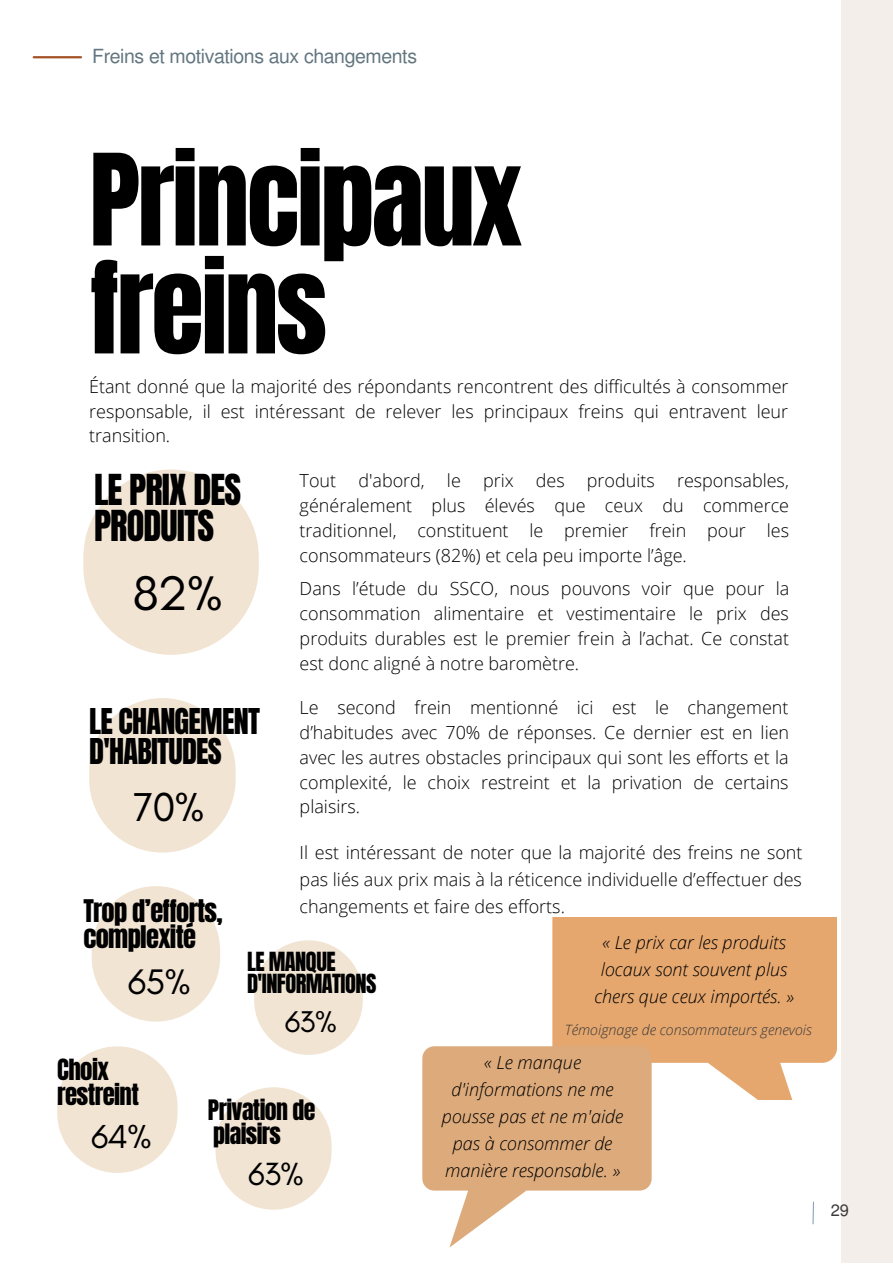
<style>
.page{position:relative;width:893px;height:1264px;background:#fff}
.page>*{position:absolute;margin:0;border:0;box-sizing:border-box;transform-origin:0 0}
.t1{font:107.85px/107.9px "Anton";letter-spacing:-.025em;color:#000}
.t2{font:49.5px "Glacial Indifference";color:#000}
.t3{font:41.25px "Glacial Indifference";color:#000}
.t4{font:36.3px/35.8px "Anton";letter-spacing:-.025em;color:#000}
.t5{font:36.15px "Glacial Indifference";color:#000}
.t6{font:33.9px "Glacial Indifference";color:#000}
.t7{font:32.7px "Glacial Indifference";color:#000}
.t8{font:30.6px "Glacial Indifference";color:#000}
.t9{font:30.3px "Anton";letter-spacing:-.025em;color:#000}
.t10{font:26.55px/26.2px "Anton";letter-spacing:-.025em;color:#000}
.t11{font:24.9px "Anton";letter-spacing:-.025em;color:#000}
.t12{font:24px "Anton";letter-spacing:-.025em;color:#000}
.t13{font:22.35px/22.2px "Anton";letter-spacing:-.025em;color:#000}
.t14{font:19.5px "Mukti";letter-spacing:-.02em;color:#637680}
.t15{font:300 18px/24.8px "Open Sans";color:#000;text-align:justify}
.t16{font:italic 300 18px/27px "Open Sans";color:#000;text-align:center}
.t17{font:16.5px "Mukti";color:#3b3939}
.t18{font:italic 300 14.25px "Open Sans";color:#3b3939}
</style>
<div class="page">
<div style="left:841px;top:0;width:51px;height:1262px;background:#f3eeea"></div>
<svg style="left:812px;top:1201px;width:2px;height:24px"></svg>
<hr style="left:34px;top:56px;width:47px;height:2px;background:#a25126">
<div style="left:83px;top:469px;width:176px;height:186px;background:#f1e4d3;border-radius:88px"></div>
<div style="left:89px;top:698px;width:147px;height:154px;background:#f1e4d3;border-radius:73px"></div>
<div style="left:254px;top:940px;width:109px;height:114px;background:#f1e4d3;border-radius:54px"></div>
<div style="left:92px;top:886px;width:128px;height:135px;background:#f1e4d3;border-radius:64px"></div>
<div style="left:215px;top:1087px;width:116px;height:122px;background:#f1e4d3;border-radius:58px"></div>
<div style="left:57px;top:1046px;width:120px;height:126px;background:#f1e4d3;border-radius:60px"></div>
<svg style="left:552px;top:918px;width:284px;height:181px;background:#e7b07d"></svg>
<svg style="left:422px;top:1046px;width:229px;height:201px;fill:#ddaa7b"></svg>
<p class="t14" style="left:92px;top:43px;width:326px">Freins et motivations aux changements</p>
<p class="t1" style="left:89px;top:148px;width:434px">Principaux freins</p>
<p class="t15" style="left:89px;top:373px;width:700px">Étant donné que la majorité des répondants rencontrent des difficultés à consommer responsable, il est intéressant de relever les principaux freins qui entravent leur transition.</p>
<p class="t4" style="left:94px;top:472px;width:148px">LE PRIX DES<br>PRODUITS</p>
<p class="t2" style="left:133px;top:563px;width:92px">82%</p>
<p class="t9" style="left:89px;top:699px;width:172px">LE CHANGEMENT</p>
<p class="t9" style="left:89px;top:729px;width:134px">D'HABITUDES</p>
<p class="t3" style="left:133px;top:781px;width:73px">70%</p>
<p class="t15" style="left:299px;top:467px;width:491px">Tout d'abord, le prix des produits responsables, généralement plus élevés que ceux du commerce traditionnel, constituent le premier frein pour les consommateurs (82%) et cela peu importe l’âge.</p>
<p class="t15" style="left:299px;top:575px;width:491px">Dans l’étude du SSCO, nous pouvons voir que pour la consommation alimentaire et vestimentaire le prix des produits durables est le premier frein à l’achat. Ce constat est donc aligné à notre baromètre.</p>
<p class="t15" style="left:299px;top:695px;width:491px">Le second frein mentionné ici est le changement d’habitudes avec 70% de réponses. Ce dernier est en lien avec les autres obstacles principaux qui sont les efforts et la complexité, le choix restreint et la privation de certains plaisirs.</p>
<p class="t10" style="left:83px;top:898px;width:141px">Trop d’efforts, complexité</p>
<p class="t5" style="left:128px;top:959px;width:64px">65%</p>
<p class="t15" style="left:299px;top:838px;width:504px;line-height:27px">Il est intéressant de noter que la majorité des freins ne sont pas liés aux prix mais à la réticence individuelle d’effectuer des changements et faire des efforts.</p>
<p class="t13" style="left:247px;top:950px;width:131px">LE MANQUE<br>D'INFORMATIONS</p>
<p class="t8" style="left:285px;top:1002px;width:54px">63%</p>
<p class="t16" style="left:594px;top:928px;width:201px">« Le prix car les produits locaux sont souvent plus chers que ceux importés. »</p>
<p class="t18" style="left:564px;top:1019px;width:248px">Témoignage de consommateurs genevois</p>
<p class="t11" style="left:57px;top:1051px;width:53px">Choix</p>
<p class="t11" style="left:57px;top:1076px;width:83px">restreint</p>
<p class="t6" style="left:91px;top:1115px;width:62px">64%</p>
<p class="t12" style="left:208px;top:1092px;width:109px">Privation de</p>
<p class="t12" style="left:213px;top:1116px;width:69px">plaisirs</p>
<p class="t7" style="left:248px;top:1153px;width:57px">63%</p>
<p class="t16" style="left:442px;top:1048px;width:183px">« Le manque d'informations ne me pousse pas et ne m'aide pas à consommer de manière responsable. »</p>
<p class="t17" style="left:830px;top:1198px;width:20px">29</p>
</div>
